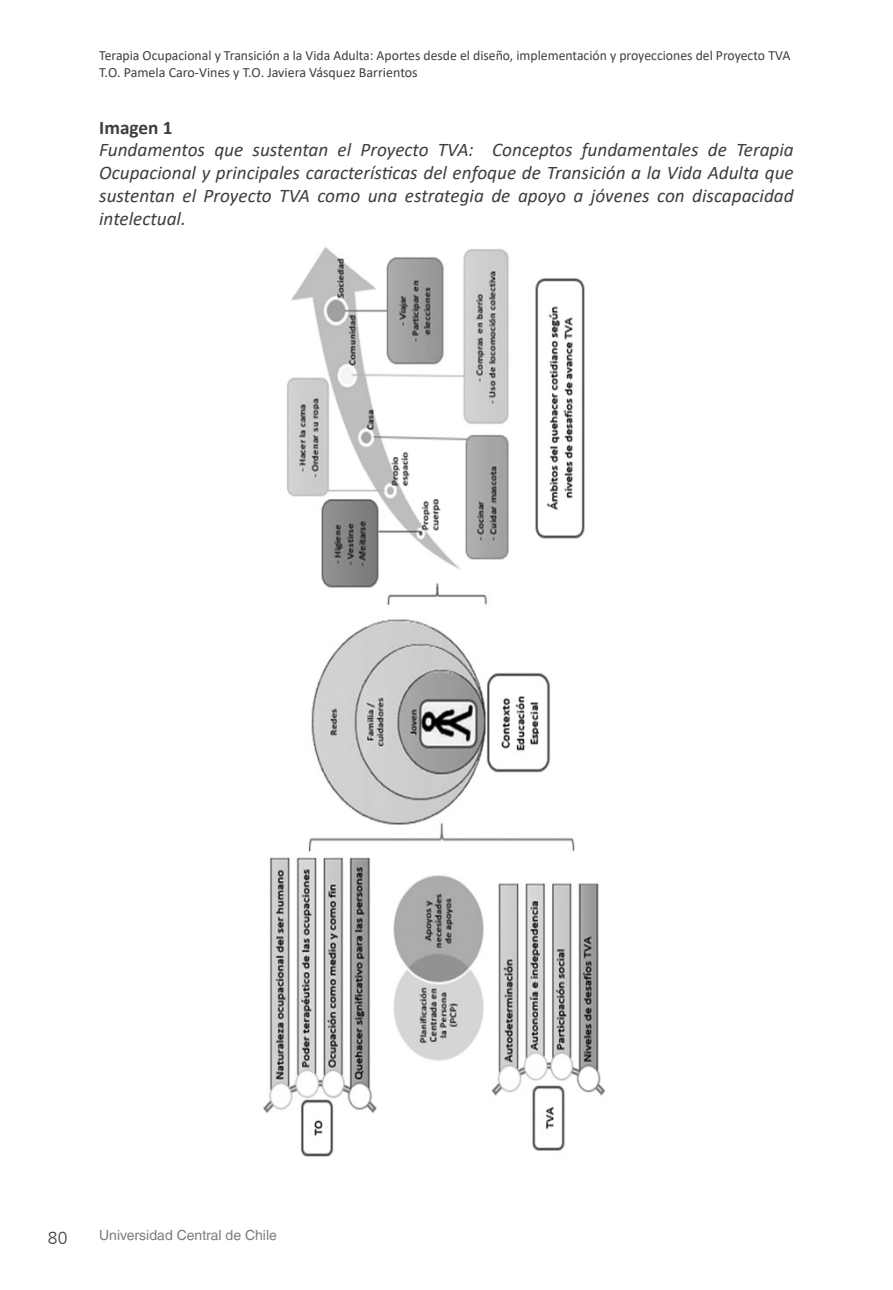
<style>
.page{position:relative;width:893px;height:1290px;background:#fff}
.page>*{position:absolute;margin:0;border:0;box-sizing:border-box;transform-origin:0 0}
.t1{font:italic 19.25px/22.8px "Calibri";color:#3e3d40;text-align:justify}
.t2{font:700 19.25px "Calibri";color:#3e3d40}
.t3{font:300 17.5px "Frutiger LT";color:#3e3d40}
.t4{font:14px/17.5px "Calibri";color:#3e3d40}
.t5{font:14px "Helvetica LT";color:#7b7c7e}
</style>
<div class="page">
<img style="left:263px;top:247px;width:343px;height:910px">
<p class="t4" style="left:99px;top:46px;width:693px">Terapia Ocupacional y Transición a la Vida Adulta: Aportes desde el diseño, implementación y proyecciones del Proyecto TVA<br>T.O. Pamela Caro-Vines y T.O. Javiera Vásquez Barrientos</p>
<p class="t2" style="left:99px;top:113px;width:75px">Imagen 1</p>
<p class="t1" style="left:99px;top:138px;width:696px">Fundamentos que sustentan el Proyecto TVA: Conceptos fundamentales de Terapia Ocupacional y principales características del enfoque de Transición a la Vida Adulta que sustentan el Proyecto TVA como una estrategia de apoyo a jóvenes con discapacidad intelectual.</p>
<p class="t3" style="left:48px;top:1228px;width:21px">80</p>
<p class="t5" style="left:99px;top:1226px;width:179px">Universidad Central de Chile</p>
</div>
